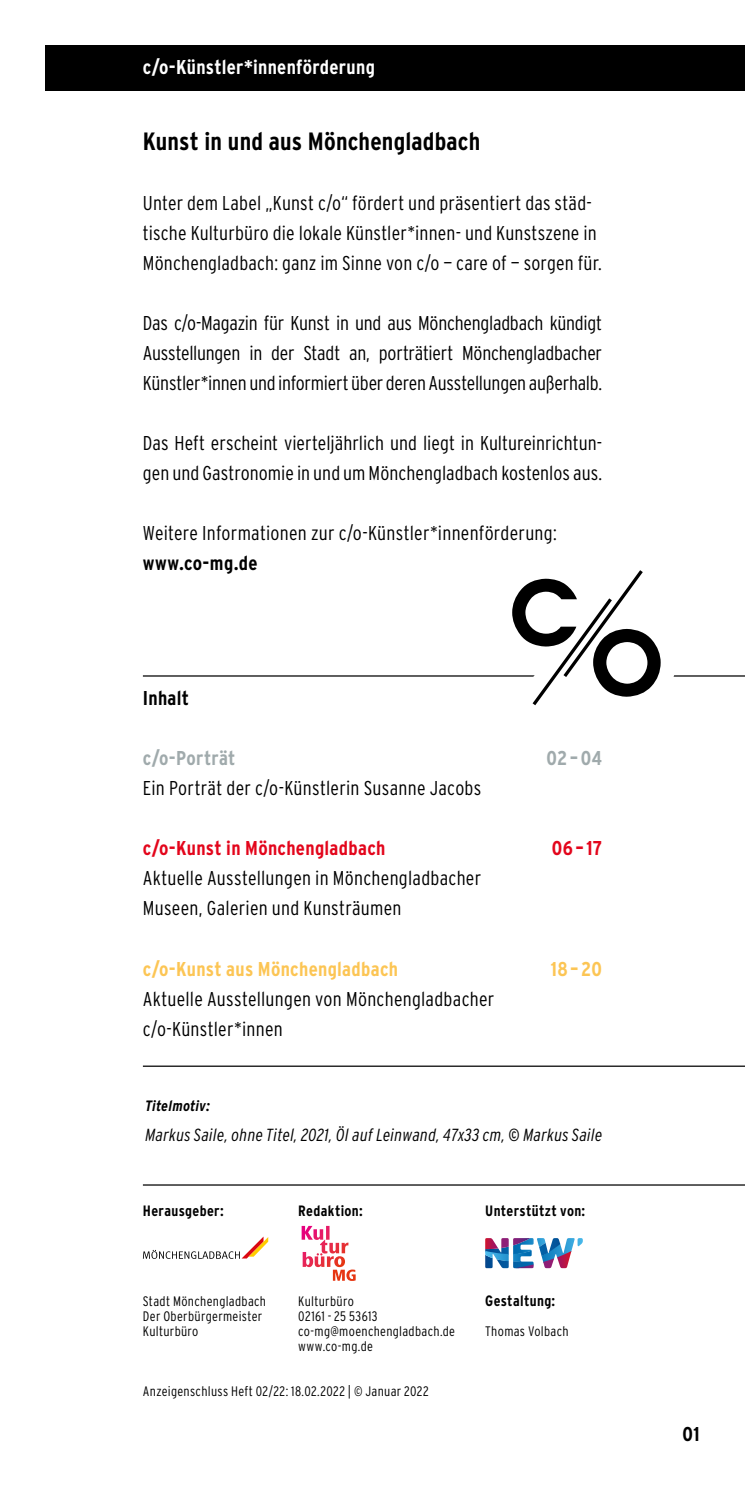
<style>
.page{position:relative;width:745px;height:1489px;background:#fff}
.page>*{position:absolute;margin:0;border:0;box-sizing:border-box;transform-origin:0 0}
.t1{font:700 condensed 25px "Interstate";letter-spacing:.005em;color:#000}
.t2{font:300 20px/30px "Interstate Condensed";letter-spacing:.01em;color:#000}
.t3{font:700 condensed 20px "Interstate";letter-spacing:.015em;color:#fcc554}
.t4{font:700 condensed 20px "Interstate";letter-spacing:.015em;color:#e3051b}
.t5{font:700 condensed 20px "Interstate";letter-spacing:.015em;color:#fff}
.t6{font:700 condensed 20px "Interstate";letter-spacing:.02em;color:#000}
.t7{font:700 condensed 20px "Interstate";letter-spacing:.015em;color:#a0aaac}
.t8{font:italic 300 17.5px "Interstate Condensed";letter-spacing:.02em;color:#000}
.t9{font:700 condensed 15px "Interstate";letter-spacing:.025em;color:#000}
.t10{font:italic 700 15px "Interstate Condensed";letter-spacing:.025em;color:#000}
.t11{font:300 13.75px/15px "Interstate Condensed";letter-spacing:.025em;color:#000}
.s1{font-family:"Interstate";font-weight:400;font-style:normal;font-stretch:condensed}
</style>
<div class="page">
<div style="left:45px;top:45px;width:699px;height:45px;background:#000"></div>
<hr style="left:143px;top:675px;width:601px;height:1px;background:#000">
<hr style="left:143px;top:1065px;width:601px;height:1px;background:#000">
<hr style="left:143px;top:1184px;width:601px;height:1px;background:#000">
<svg style="left:485px;top:1238px;width:97px;height:30px"></svg>
<svg style="left:301px;top:1225px;width:55px;height:56px"></svg>
<svg style="left:472px;top:570px;width:227px;height:136px"></svg>
<svg style="left:143px;top:1236px;width:125px;height:22px"></svg>
<p class="t5" style="left:143px;top:55px;width:233px">c/o-Künstler*innenförderung</p>
<p class="t1" style="left:143px;top:127px;width:338px">Kunst in und aus Mönchengladbach</p>
<p class="t2" style="left:143px;top:188px;width:460px">Unter dem Label „Kunst c/o“ fördert und präsentiert das städ&shy;tische Kulturbüro die lokale Künstler*innen- und Kunstszene in<br>Mönchengladbach: ganz im Sinne von c/o — care of — sorgen für.</p>
<p class="t2" style="left:143px;top:308px;width:460px;text-align:justify">Das c/o-Magazin für Kunst in und aus Mönchengladbach kündigt Ausstellungen in der Stadt an, porträtiert Mönchengladbacher Künstler*innen und informiert über deren Ausstellungen außerhalb.</p>
<p class="t2" style="left:143px;top:428px;width:460px">Das Heft erscheint vierteljährlich und liegt in Kultureinrichtun&shy;gen und Gastronomie in und um Mönchengladbach kostenlos aus.</p>
<p class="t2" style="left:143px;top:518px;width:415px">Weitere Informationen zur c/o-Künstler*innenförderung:</p>
<p class="t6" style="left:143px;top:552px;width:116px">www.co-mg.de</p>
<p class="t6" style="left:143px;top:687px;width:48px">Inhalt</p>
<p class="t7" style="left:143px;top:747px;width:94px">c/o-Porträt</p>
<p class="t2" style="left:143px;top:773px;width:340px">Ein Porträt der c/o-Künstlerin Susanne Jacobs</p>
<p class="t4" style="left:143px;top:837px;width:244px">c/o-Kunst in Mönchengladbach</p>
<p class="t2" style="left:143px;top:863px;width:339px">Aktuelle Ausstellungen in Mönchengladbacher<br>Museen, Galerien und Kunsträumen</p>
<p class="t3" style="left:143px;top:957px;width:256px">c/o-Kunst aus Mönchengladbach</p>
<p class="t2" style="left:143px;top:983px;width:352px">Aktuelle Ausstellungen von Mönchengladbacher c/o-Künstler*innen</p>
<p class="t7" style="left:546px;top:747px;width:57px">02–04</p>
<p class="t4" style="left:551px;top:837px;width:52px">06–17</p>
<p class="t3" style="left:550px;top:957px;width:53px">18–20</p>
<p class="t10" style="left:145px;top:1096px;width:66px">Titelmotiv:</p>
<p class="t8" style="left:145px;top:1124px;width:458px">Markus Saile, ohne Titel, 2021, Öl auf Leinwand, 47x33 cm, <span class="s1">©</span> Markus Saile</p>
<p class="t9" style="left:143px;top:1201px;width:82px">Herausgeber:</p>
<p class="t9" style="left:298px;top:1201px;width:66px">Redaktion:</p>
<p class="t9" style="left:485px;top:1201px;width:101px">Unterstützt von:</p>
<p class="t11" style="left:143px;top:1293px;width:125px">Stadt Mönchengladbach<br>Der Oberbürgermeister<br>Kulturbüro</p>
<p class="t11" style="left:298px;top:1293px;width:158px">Kulturbüro<br>02161 - 25 53613 co-mg@moenchengladbach.de www.co-mg.de</p>
<p class="t9" style="left:485px;top:1291px;width:72px">Gestaltung:</p>
<p class="t11" style="left:485px;top:1323px;width:85px">Thomas Volbach</p>
<p class="t11" style="left:143px;top:1383px;width:287px">Anzeigenschluss Heft 02/22: 18.02.2022 | © Januar 2022</p>
<p class="t6" style="left:682px;top:1422px;width:19px">01</p>
</div>
